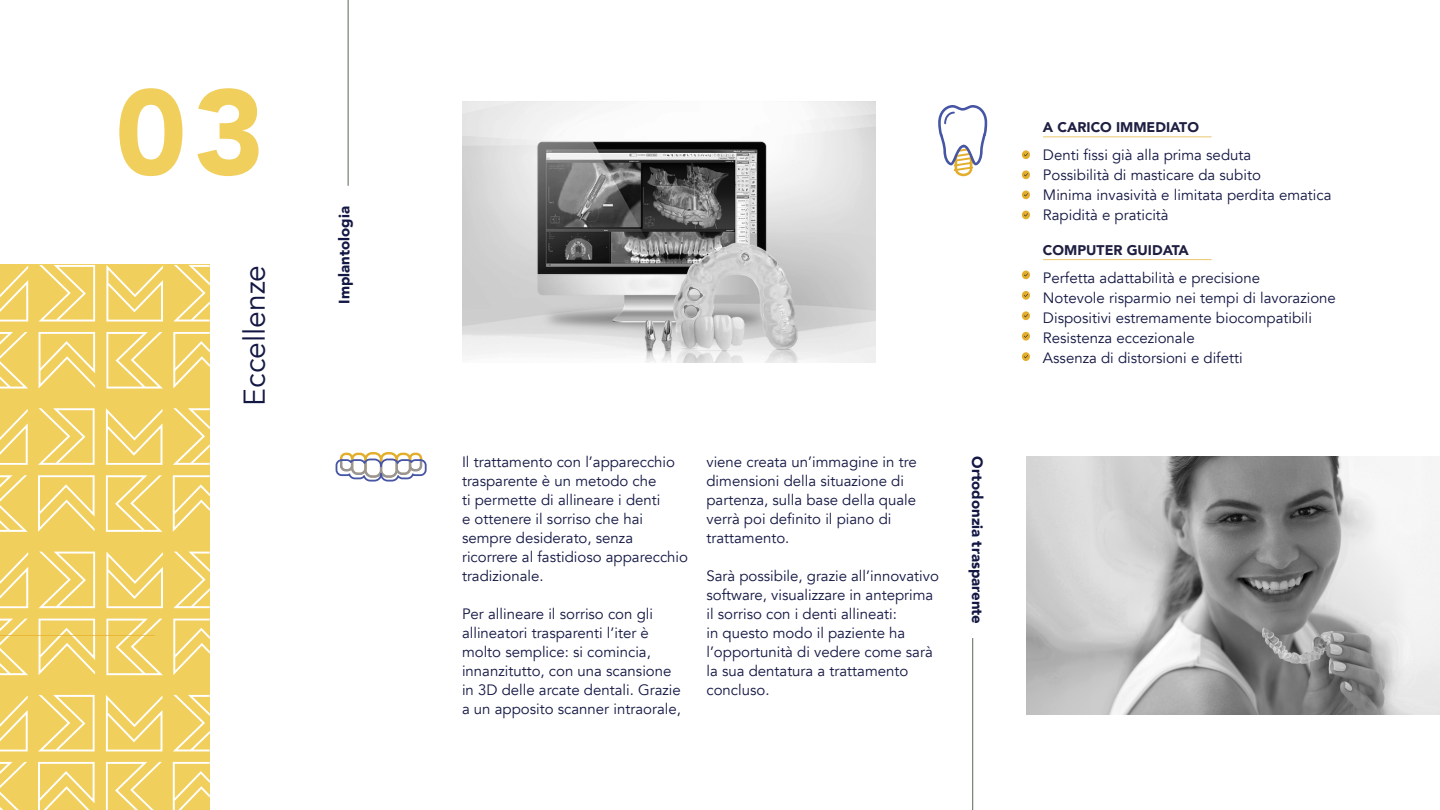
<style>
.page{position:relative;width:1440px;height:810px;background:#fff}
.page>*{position:absolute;margin:0;border:0;box-sizing:border-box;transform-origin:0 0}
.t1{font:900 120px "Avenir";color:#f1cf5d}
.t2{font:30px "Avenir";color:#131743}
.t3{font:15px/19px "Avenir";color:#131743}
.t4{font:900 15px "Avenir";color:#131743}
.t5{font:900 14px "Avenir";color:#1f1f42}
</style>
<div class="page">
<div style="left:0;top:265px;width:210px;height:545px;background:#f1cf5d"></div>
<svg style="left:0;top:266px;width:28px;height:55px"></svg>
<svg style="left:39px;top:265px;width:56px;height:56px"></svg>
<svg style="left:0;top:332px;width:28px;height:56px"></svg>
<svg style="left:39px;top:332px;width:56px;height:56px"></svg>
<svg style="left:106px;top:265px;width:57px;height:56px"></svg>
<svg style="left:174px;top:265px;width:36px;height:56px"></svg>
<svg style="left:106px;top:332px;width:57px;height:56px"></svg>
<svg style="left:173px;top:332px;width:37px;height:56px"></svg>
<svg style="left:0;top:552px;width:28px;height:56px"></svg>
<svg style="left:39px;top:551px;width:56px;height:57px"></svg>
<svg style="left:0;top:619px;width:28px;height:56px"></svg>
<svg style="left:39px;top:619px;width:56px;height:56px"></svg>
<svg style="left:106px;top:551px;width:57px;height:57px"></svg>
<svg style="left:173px;top:551px;width:37px;height:57px"></svg>
<svg style="left:106px;top:619px;width:57px;height:56px"></svg>
<svg style="left:173px;top:619px;width:37px;height:56px"></svg>
<svg style="left:0;top:409px;width:28px;height:56px"></svg>
<svg style="left:38px;top:408px;width:57px;height:57px"></svg>
<svg style="left:0;top:475px;width:28px;height:57px"></svg>
<svg style="left:38px;top:475px;width:57px;height:57px"></svg>
<svg style="left:106px;top:408px;width:56px;height:57px"></svg>
<svg style="left:173px;top:408px;width:37px;height:57px"></svg>
<svg style="left:106px;top:475px;width:56px;height:57px"></svg>
<svg style="left:173px;top:475px;width:37px;height:57px"></svg>
<svg style="left:0;top:695px;width:28px;height:56px"></svg>
<svg style="left:38px;top:695px;width:57px;height:56px"></svg>
<svg style="left:0;top:762px;width:27px;height:48px"></svg>
<svg style="left:38px;top:762px;width:57px;height:48px"></svg>
<svg style="left:106px;top:695px;width:56px;height:56px"></svg>
<svg style="left:173px;top:695px;width:37px;height:56px"></svg>
<svg style="left:106px;top:762px;width:56px;height:48px"></svg>
<svg style="left:173px;top:762px;width:37px;height:48px"></svg>
<img style="left:462px;top:102px;width:413px;height:261px">
<svg style="left:938px;top:105px;width:49px;height:71px"></svg>
<img style="left:1027px;top:456px;width:413px;height:259px">
<svg style="left:336px;top:452px;width:91px;height:29px"></svg>
<svg style="left:1022px;top:352px;width:8px;height:9px"></svg>
<svg style="left:1024px;top:355px;width:4px;height:3px"></svg>
<svg style="left:1022px;top:332px;width:8px;height:9px"></svg>
<svg style="left:1022px;top:311px;width:8px;height:9px"></svg>
<svg style="left:1022px;top:291px;width:8px;height:9px"></svg>
<svg style="left:1024px;top:294px;width:4px;height:3px"></svg>
<svg style="left:1022px;top:270px;width:8px;height:9px"></svg>
<hr style="left:1043px;top:259px;width:169px;height:1px;background:#e3ae2b">
<hr style="left:1043px;top:136px;width:169px;height:1px;background:#e3ae2b">
<svg style="left:1022px;top:211px;width:8px;height:8px"></svg>
<svg style="left:1022px;top:190px;width:8px;height:9px"></svg>
<svg style="left:1022px;top:170px;width:8px;height:9px"></svg>
<svg style="left:1022px;top:150px;width:8px;height:9px"></svg>
<hr style="left:0;top:635px;width:155px;height:1px;background:#e3ae2b">
<hr style="left:348px;top:0;width:1px;height:186px;background:#59685b">
<hr style="left:972px;top:638px;width:1px;height:172px;background:#59685b">
<p class="t1" style="left:115px;top:30px;width:151px">03</p>
<p class="t2" style="left:236px;top:406px;width:142px;rotate:-90deg">Eccellenze</p>
<p class="t4" style="left:331px;top:304px;width:99px;rotate:-90deg">Implantologia</p>
<p class="t3" style="left:462px;top:453px;width:228px">Il trattamento con l’apparecchio trasparente è un metodo che<br>ti permette di allineare i denti<br>e ottenere il sorriso che hai sempre desiderato, senza ricorrere al fastidioso apparecchio tradizionale.</p>
<p class="t3" style="left:462px;top:605px;width:220px">Per allineare il sorriso con gli allineatori trasparenti l’iter è molto semplice: si comincia, innanzitutto, con una scansione in 3D delle arcate dentali. Grazie a un apposito scanner intraorale,</p>
<p class="t3" style="left:706px;top:453px;width:212px">viene creata un’immagine in tre dimensioni della situazione di partenza, sulla base della quale verrà poi definito il piano di trattamento.</p>
<p class="t3" style="left:706px;top:567px;width:234px">Sarà possibile, grazie all’innovativo software, visualizzare in anteprima il sorriso con i denti allineati:<br>in questo modo il paziente ha l’opportunità di vedere come sarà la sua dentatura a trattamento concluso.</p>
<p class="t4" style="left:990px;top:456px;width:169px;rotate:90deg">Ortodonzia trasparente</p>
<p class="t5" style="left:1043px;top:116px;width:158px">A CARICO IMMEDIATO</p>
<p class="t3" style="left:1043px;top:146px;width:210px">Denti fissi già alla prima seduta</p>
<p class="t3" style="left:1043px;top:166px;width:219px">Possibilità di masticare da subito</p>
<p class="t3" style="left:1043px;top:186px;width:290px">Minima invasività e limitata perdita ematica</p>
<p class="t3" style="left:1043px;top:206px;width:127px">Rapidità e praticità</p>
<p class="t5" style="left:1043px;top:238px;width:147px">COMPUTER GUIDATA</p>
<p class="t3" style="left:1043px;top:268px;width:219px">Perfetta adattabilità e precisione</p>
<p class="t3" style="left:1043px;top:288px;width:294px">Notevole risparmio nei tempi di lavorazione</p>
<p class="t3" style="left:1043px;top:308px;width:271px">Dispositivi estremamente biocompatibili</p>
<p class="t3" style="left:1043px;top:328px;width:153px">Resistenza eccezionale</p>
<p class="t3" style="left:1043px;top:348px;width:201px">Assenza di distorsioni e difetti</p>
</div>
